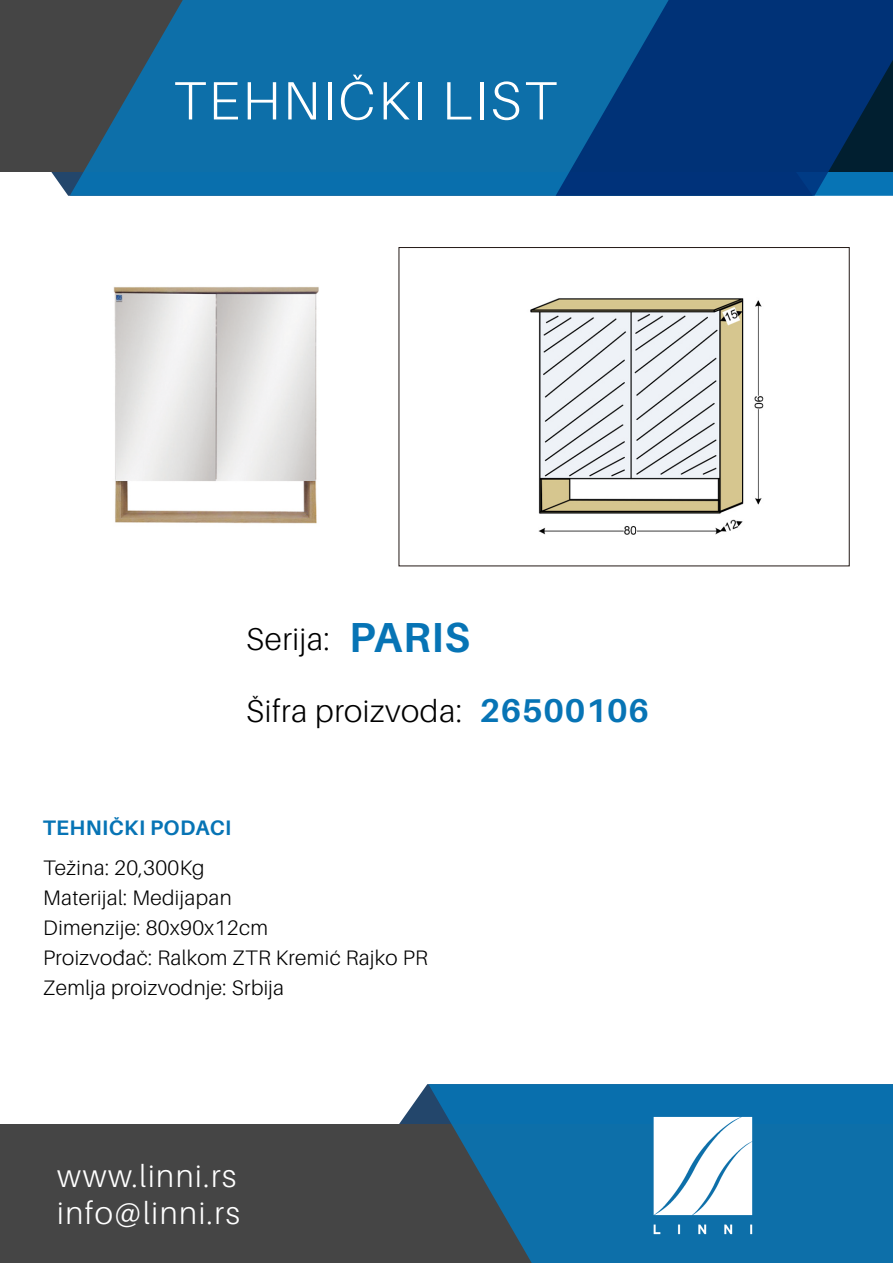
<style>
.page{position:relative;width:893px;height:1263px;background:#fff}
.page>*{position:absolute;margin:0;border:0;box-sizing:border-box;transform-origin:0 0}
.t1{font:300 54px "Aileron";letter-spacing:.05em;color:#fff}
.t2{font:700 42px "Aileron";letter-spacing:.02em;color:#0774b5}
.t3{font:700 33px "Aileron";letter-spacing:.02em;color:#0774b5}
.t4{font:300 31.5px/37.8px "Aileron";letter-spacing:.05em;color:#fff}
.t5{font:300 31.5px "Aileron";letter-spacing:.02em;color:#000}
.t6{font:300 21px/30px "Aileron";letter-spacing:.02em;color:#000}
.t7{font:700 21px "Aileron";letter-spacing:.02em;color:#0774b5}
</style>
<div class="page">
<svg style="left:294px;top:1084px;width:134px;height:41px"></svg>
<div style="left:0;top:1125px;width:893px;height:138px;background:#454545"></div>
<svg style="left:428px;top:1084px;width:465px;height:179px;fill:#0d6fa9"></svg>
<div style="left:0;top:0;width:893px;height:172px;background:#454545"></div>
<svg style="left:70px;top:0;width:486px;height:196px;background:#136a9d"></svg>
<svg style="left:556px;top:0;width:337px;height:196px;background:#023c7d"></svg>
<img style="left:614px;top:1084px;width:179px;height:179px">
<img style="left:113px;top:247px;width:286px;height:318px">
<img style="left:530px;top:298px;width:234px;height:237px">
<div style="left:399px;top:247px;width:451px;height:319px;border:1px solid #231916"></div>
<h1 class="t1" style="left:173px;top:71px;width:385px">TEHNIČKI LIST</h1>
<h2 class="t2" style="left:349px;top:613px;width:123px">PARIS</h2>
<h3 class="t5" style="left:246px;top:622px;width:85px">Serija:</h3>
<h3 class="t5" style="left:246px;top:694px;width:218px">Šifra proizvoda:</h3>
<h3 class="t3" style="left:480px;top:692px;width:171px">26500106</h3>
<p class="t7" style="left:43px;top:816px;width:190px">TEHNIČKI PODACI</p>
<p class="t6" style="left:43px;top:853px;width:386px">Težina: 20,300Kg<br>Materijal: Medijapan<br>Dimenzije: 80x90x12cm<br>Proizvođač: Ralkom ZTR Kremić Rajko PR<br>Zemlja proizvodnje: Srbija</p>
<h3 class="t4" style="left:57px;top:1157px;width:184px">www.linni.rs info@linni.rs</h3>
</div>
